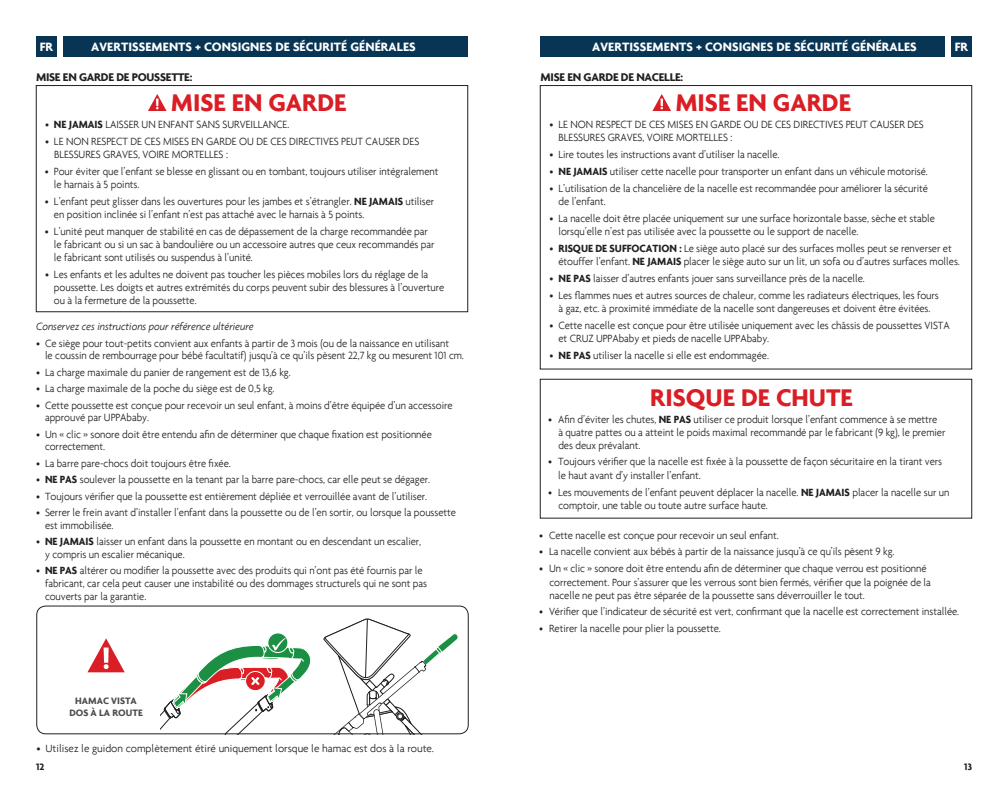
<style>
.page{position:relative;width:1008px;height:792px;background:#fff}
.page>*{position:absolute;margin:0;border:0;box-sizing:border-box;transform-origin:0 0}
.t1{font:700 26px "Agenda";color:#d91e25}
.t2{font:700 13px "Agenda";letter-spacing:.005em;color:#fff}
.t3{font:700 12px "Agenda";letter-spacing:-.02em;color:#231f20}
.t4{font:300 11.2px/13px "Agenda";letter-spacing:-.005em;color:#231f20;scale:.95 1}
.t5{font:300 11.2px "Agenda";letter-spacing:-.005em;color:#231f20}
.t6{font:italic 300 11.2px "Agenda";letter-spacing:-.005em;color:#231f20;scale:.95 1}
.t7{font:700 10px/12px "Agenda";color:#4b4c4d;text-align:center}
.t8{font:700 10px "Agenda";color:#231f20}
.s1{font-weight:700}
</style>
<div class="page">
<svg style="left:148px;top:94px;width:19px;height:17px"></svg>
<div style="left:36px;top:85px;width:432px;height:227px;border:1px solid #231f20"></div>
<svg style="left:652px;top:94px;width:19px;height:17px"></svg>
<div style="left:540px;top:36px;width:405px;height:21px;background:#093555"></div>
<div style="left:951px;top:36px;width:21px;height:21px;background:#093555"></div>
<div style="left:36px;top:36px;width:21px;height:21px;background:#093555"></div>
<div style="left:63px;top:36px;width:405px;height:21px;background:#093555"></div>
<div style="left:540px;top:85px;width:432px;height:284px;border:1px solid #231f20"></div>
<div style="left:540px;top:379px;width:432px;height:139px;border:1px solid #231f20"></div>
<svg style="left:323px;top:619px;width:135px;height:113px"></svg>
<div style="left:36px;top:606px;width:432px;height:128px;border:1px solid #231f20;border-radius:9px"></div>
<svg style="left:87px;top:638px;width:38px;height:34px"></svg>
<svg style="left:267px;top:632px;width:21px;height:21px"></svg>
<svg style="left:160px;top:638px;width:153px;height:96px"></svg>
<p class="t2" style="left:40px;top:42px;width:15px">FR</p>
<h2 class="t2" style="left:91px;top:42px;width:326px">AVERTISSEMENTS + CONSIGNES DE SÉCURITÉ GÉNÉRALES</h2>
<p class="t2" style="left:592px;top:42px;width:326px">AVERTISSEMENTS + CONSIGNES DE SÉCURITÉ GÉNÉRALES</p>
<p class="t2" style="left:955px;top:42px;width:15px">FR</p>
<h3 class="t3" style="left:36px;top:72px;width:158px">MISE EN GARDE DE POUSSETTE:</h3>
<h4 class="t1" style="left:171px;top:92px;width:177px">MISE EN GARDE</h4>
<p class="t4" style="left:45px;top:119px;width:259px">• <span class="s1">NE JAMAIS</span> LAISSER UN ENFANT SANS SURVEILLANCE.</p>
<p class="t4" style="left:54px;top:136px;width:386px;text-indent:-9px">• LE NON RESPECT DE CES MISES EN GARDE OU DE CES DIRECTIVES PEUT CAUSER DES<br>BLESSURES GRAVES, VOIRE MORTELLES :</p>
<p class="t4" style="left:54px;top:166px;width:406px;text-indent:-9px">• Pour éviter que l’enfant se blesse en glissant ou en tombant, toujours utiliser intégralement le harnais à 5 points.</p>
<p class="t4" style="left:54px;top:196px;width:402px;text-indent:-9px">• L’enfant peut glisser dans les ouvertures pour les jambes et s’étrangler. <span class="s1">NE JAMAIS</span> utiliser en position inclinée si l’enfant n’est pas attaché avec le harnais à 5 points.</p>
<p class="t4" style="left:54px;top:226px;width:402px;text-indent:-9px">• L’unité peut manquer de stabilité en cas de dépassement de la charge recommandée par le fabricant ou si un sac à bandoulière ou un accessoire autres que ceux recommandés par le fabricant sont utilisés ou suspendus à l’unité.</p>
<p class="t4" style="left:54px;top:269px;width:412px;text-indent:-9px">• Les enfants et les adultes ne doivent pas toucher les pièces mobiles lors du réglage de la poussette. Les doigts et autres extrémités du corps peuvent subir des blessures à l’ouverture ou à la fermeture de la poussette.</p>
<p class="t6" style="left:36px;top:322px;width:231px">Conservez ces instructions pour référence ultérieure</p>
<p class="t4" style="left:45px;top:337px;width:443px;line-height:12.5px;text-indent:-9px">• Ce siège pour tout-petits convient aux enfants à partir de 3 mois (ou de la naissance en utilisant<br>le coussin de rembourrage pour bébé facultatif) jusqu’à ce qu’ils pèsent 22,7 kg ou mesurent 101 cm.</p>
<p class="t4" style="left:36px;top:366px;width:270px">• La charge maximale du panier de rangement est de 13,6 kg.</p>
<p class="t4" style="left:36px;top:383px;width:253px">• La charge maximale de la poche du siège est de 0,5 kg.</p>
<p class="t4" style="left:45px;top:399px;width:431px;line-height:12.5px;text-indent:-9px">• Cette poussette est conçue pour recevoir un seul enfant, à moins d’être équipée d’un accessoire approuvé par UPPAbaby.</p>
<p class="t4" style="left:45px;top:428px;width:409px;line-height:12.5px;text-indent:-9px">• Un « clic » sonore doit être entendu afin de déterminer que chaque fixation est positionnée correctement.</p>
<p class="t4" style="left:36px;top:457px;width:207px">• La barre pare-chocs doit toujours être fixée.</p>
<p class="t4" style="left:36px;top:474px;width:416px">• <span class="s1">NE PAS</span> soulever la poussette en la tenant par la barre pare-chocs, car elle peut se dégager.</p>
<p class="t4" style="left:36px;top:490px;width:413px">• Toujours vérifier que la poussette est entièrement dépliée et verrouillée avant de l’utiliser.</p>
<p class="t4" style="left:45px;top:507px;width:434px;line-height:12.5px;text-indent:-9px">• Serrer le frein avant d’installer l’enfant dans la poussette ou de l’en sortir, ou lorsque la poussette est immobilisée.</p>
<p class="t4" style="left:45px;top:536px;width:398px;line-height:12.5px;text-indent:-9px">• <span class="s1">NE JAMAIS</span> laisser un enfant dans la poussette en montant ou en descendant un escalier, y compris un escalier mécanique.</p>
<p class="t4" style="left:36px;top:565px;width:409px">• <span class="s1">NE PAS</span> altérer ou modifier la poussette avec des produits qui n’ont pas été fournis par le</p>
<p class="t4" style="left:45px;top:577px;width:404px">fabricant, car cela peut causer une instabilité ou des dommages structurels qui ne sont pas couverts par la garantie.</p>
<p class="t7" style="left:69px;top:696px;width:75px">HAMAC VISTA<br>DOS À LA ROUTE</p>
<p class="t5" style="left:36px;top:744px;width:399px">• Utilisez le guidon complètement étiré uniquement lorsque le hamac est dos à la route.</p>
<h3 class="t3" style="left:540px;top:72px;width:144px">MISE EN GARDE DE NACELLE:</h3>
<h4 class="t1" style="left:675px;top:92px;width:177px">MISE EN GARDE</h4>
<p class="t4" style="left:559px;top:119px;width:386px;text-indent:-9px">• LE NON RESPECT DE CES MISES EN GARDE OU DE CES DIRECTIVES PEUT CAUSER DES<br>BLESSURES GRAVES, VOIRE MORTELLES :</p>
<p class="t4" style="left:550px;top:149px;width:244px">• Lire toutes les instructions avant d’utiliser la nacelle.</p>
<p class="t4" style="left:550px;top:166px;width:400px">• <span class="s1">NE JAMAIS</span> utiliser cette nacelle pour transporter un enfant dans un véhicule motorisé.</p>
<p class="t4" style="left:558px;top:183px;width:390px;text-indent:-9px">• L’utilisation de la chancelière de la nacelle est recommandée pour améliorer la sécurité de l’enfant.</p>
<p class="t4" style="left:558px;top:213px;width:398px;text-indent:-9px">• La nacelle doit être placée uniquement sur une surface horizontale basse, sèche et stable lorsqu’elle n’est pas utilisée avec la poussette ou le support de nacelle.</p>
<p class="t4" style="left:558px;top:243px;width:424px;text-indent:-9px">• <span class="s1">RISQUE DE SUFFOCATION :</span> Le siège auto placé sur des surfaces molles peut se renverser et étouffer l’enfant. <span class="s1">NE JAMAIS</span> placer le siège auto sur un lit, un sofa ou d’autres surfaces molles.</p>
<p class="t4" style="left:550px;top:273px;width:334px">• <span class="s1">NE PAS</span> laisser d’autres enfants jouer sans surveillance près de la nacelle.</p>
<p class="t4" style="left:550px;top:290px;width:411px;text-align:center">• Les flammes nues et autres sources de chaleur, comme les radiateurs électriques, les fours à gaz, etc. à proximité immédiate de la nacelle sont dangereuses et doivent être évitées.</p>
<p class="t4" style="left:558px;top:320px;width:413px;text-indent:-9px">• Cette nacelle est conçue pour être utilisée uniquement avec les châssis de poussettes VISTA et CRUZ UPPAbaby et pieds de nacelle UPPAbaby.</p>
<p class="t4" style="left:550px;top:350px;width:233px">• <span class="s1">NE PAS</span> utiliser la nacelle si elle est endommagée.</p>
<h4 class="t1" style="left:650px;top:386px;width:204px">RISQUE DE CHUTE</h4>
<p class="t4" style="left:558px;top:413px;width:409px;text-indent:-10px">• Afin d’éviter les chutes, <span class="s1">NE PAS</span> utiliser ce produit lorsque l’enfant commence à se mettre<br>à quatre pattes ou a atteint le poids maximal recommandé par le fabricant (9 kg), le premier des deux prévalant.</p>
<p class="t4" style="left:558px;top:456px;width:406px;text-indent:-10px">• Toujours vérifier que la nacelle est fixée à la poussette de façon sécuritaire en la tirant vers le haut avant d’y installer l’enfant.</p>
<p class="t4" style="left:558px;top:486px;width:413px;text-indent:-10px">• Les mouvements de l’enfant peuvent déplacer la nacelle. <span class="s1">NE JAMAIS</span> placer la nacelle sur un comptoir, une table ou toute autre surface haute.</p>
<p class="t4" style="left:539px;top:529px;width:254px">• Cette nacelle est conçue pour recevoir un seul enfant.</p>
<p class="t4" style="left:539px;top:546px;width:376px">• La nacelle convient aux bébés à partir de la naissance jusqu’à ce qu’ils pèsent 9 kg.</p>
<p class="t4" style="left:549px;top:563px;width:403px;text-indent:-10px">• Un « clic » sonore doit être entendu afin de déterminer que chaque verrou est positionné correctement. Pour s’assurer que les verrous sont bien fermés, vérifier que la poignée de la nacelle ne peut pas être séparée de la poussette sans déverrouiller le tout.</p>
<p class="t4" style="left:539px;top:606px;width:444px">• Vérifier que l’indicateur de sécurité est vert, confirmant que la nacelle est correctement installée.</p>
<p class="t4" style="left:539px;top:623px;width:193px">• Retirer la nacelle pour plier la poussette.</p>
<p class="t8" style="left:36px;top:762px;width:10px">12</p>
<p class="t8" style="left:964px;top:762px;width:9px">13</p>
</div>
